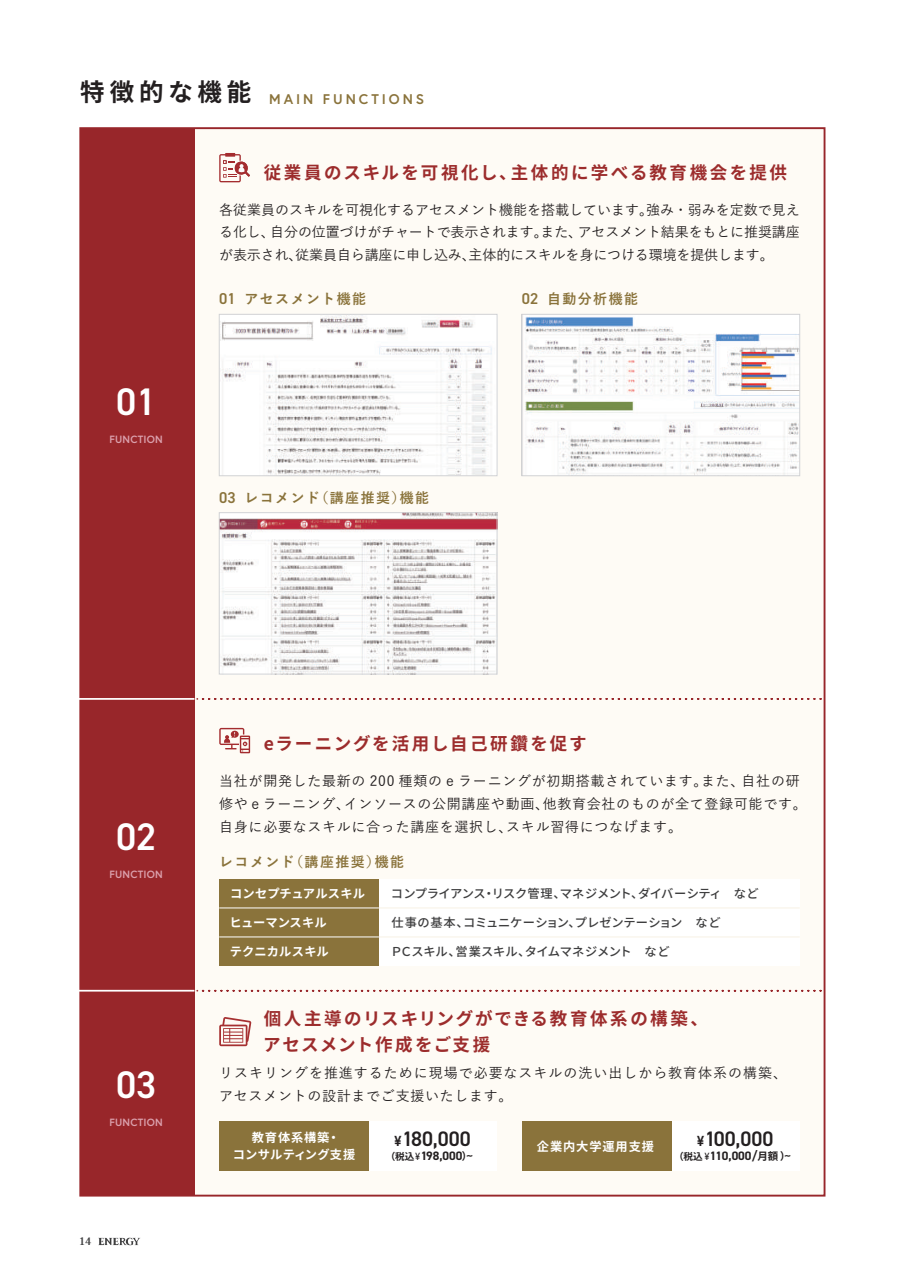
<style>
.page{position:relative;width:903px;height:1275px;background:#fff}
.page>*{position:absolute;margin:0;border:0;box-sizing:border-box;transform-origin:0 0}
.t1{font:600 38.5px "DIN2014";color:#fff}
.t2{font:600 21px "DIN2014";color:#231f20}
.t3{font:700 17.5px/26.2px "Source Han Sans JP";letter-spacing:.1em;color:#9c2c2c}
.t4{font:700 17.5px "Source Han Sans JP";letter-spacing:.145em;color:#9c2c2c}
.t5{font:700 17.5px "Source Han Sans JP";letter-spacing:.12em;color:#9c2c2c}
.t6{font:500 14px/22.8px "Yu Gothic";letter-spacing:.05em;color:#231f20;text-align:justify}
.t7{font:500 14px/22.8px "Yu Gothic";letter-spacing:.07em;color:#231f20}
.t8{font:700 14px "Yu Gothic";letter-spacing:.1em;color:#8a733b}
.t9{font:700 14px "Europa";letter-spacing:.21em;color:#8a733b}
.t10{font:500 12.25px "Source Han Sans JP";letter-spacing:-.01em;color:#3e3e3f}
.t11{font:700 12.25px/17.5px "Source Han Sans JP";letter-spacing:.02em;color:#fff;text-align:center}
.t12{font:500 12.25px "Source Han Sans JP";letter-spacing:-.03em;color:#3e3e3f}
.t13{font:700 12.25px "DIN2014";color:#231f20}
.t14{font:700 12.25px "Source Han Sans JP";letter-spacing:.07em;color:#fff}
.t15{font:700 12.25px "Source Han Sans JP";letter-spacing:-.01em;color:#fff}
.t16{font:600 10.85px "Bookmania";color:#3e3e3f}
.t17{font:700 10.5px "Europa";letter-spacing:.02em;color:#dba1ad}
.s1{font-family:"DIN2014";font-weight:600;font-size:15.75px}
.s2{font-size:14.7px}
.s3{font-family:"Source Han Sans JP";font-size:9.62px}
.s4{font-weight:400;font-size:10.5px}
.s5{font-weight:600}
.s6{font-family:"Source Han Sans JP";font-size:10.5px}
</style>
<div class="page">
<div style="left:79px;top:127px;width:746px;height:1069px;background:#fefbf5;border:2px solid #98262a"></div>
<div style="left:219px;top:1121px;width:278px;height:50px;background:#fff"></div>
<div style="left:219px;top:1121px;width:150px;height:50px;background:#8a733b"></div>
<div style="left:219px;top:879px;width:581px;height:87px;background:#fff"></div>
<div style="left:219px;top:879px;width:160px;height:87px;background:#8a733b"></div>
<div style="left:522px;top:1121px;width:278px;height:50px;background:#fff"></div>
<div style="left:522px;top:1121px;width:150px;height:50px;background:#8a733b"></div>
<svg style="left:197px;top:698px;width:627px;height:2px"></svg>
<img style="left:222px;top:316px;width:270px;height:158px">
<img style="left:221px;top:514px;width:274px;height:158px">
<div style="left:80px;top:128px;width:114px;height:1068px;background:#98262a"></div>
<hr style="left:225px;top:153px;width:10px;height:4px;background:#a42c2f">
<svg style="left:219px;top:154px;width:31px;height:28px"></svg>
<img style="left:525px;top:317px;width:273px;height:157px">
<div style="left:219px;top:314px;width:278px;height:162px;border:1px solid #d1d2d4"></div>
<div style="left:219px;top:512px;width:278px;height:162px;border:1px solid #d1d2d4"></div>
<div style="left:521px;top:314px;width:279px;height:162px;border:1px solid #d1d2d4"></div>
<hr style="left:78px;top:698px;width:116px;height:2px;background:#fff">
<svg style="left:197px;top:990px;width:627px;height:1px"></svg>
<hr style="left:78px;top:990px;width:116px;height:1px;background:#fff">
<hr style="left:219px;top:907px;width:160px;height:1px;background:#fff">
<hr style="left:379px;top:907px;width:421px;height:2px;background:#f9f4eb">
<hr style="left:219px;top:936px;width:160px;height:1px;background:#fff">
<hr style="left:379px;top:936px;width:421px;height:2px;background:#f9f4eb">
<svg style="left:219px;top:728px;width:31px;height:25px"></svg>
<svg style="left:219px;top:1017px;width:32px;height:29px"></svg>
<svg style="left:98px;top:1238px;width:42px;height:7px"></svg>
<p class="t9" style="left:80px;top:89px;width:345px"><sup>特徴的な機能</sup> MAIN FUNCTIONS</p>
<p class="t4" style="left:264px;top:162px;width:525px">従業員のスキルを可視化し、主体的に学べる教育機会を提供</p>
<p class="t6" style="left:219px;top:196px;width:582px">各従業員のスキルを可視化するアセスメント機能を搭載しています。強み・弱みを定数で見える化し、自分の位置づけがチャートで表示されます。また、アセスメント結果をもとに推奨講座が表示され、従業員自ら講座に申し込み、主体的にスキルを身につける環境を提供します。</p>
<h1 class="t1" style="left:116px;top:376px;width:42px">01</h1>
<p class="t17" style="left:110px;top:432px;width:55px">FUNCTION</p>
<p class="t8" style="left:219px;top:291px;width:149px"><span class="s1">01</span> アセスメント機能</p>
<p class="t8" style="left:219px;top:490px;width:212px"><span class="s1">03</span> レコメンド（講座推奨）機能</p>
<p class="t8" style="left:522px;top:291px;width:118px"><span class="s1">02</span> 自動分析機能</p>
<h1 class="t1" style="left:116px;top:811px;width:42px">02</h1>
<p class="t17" style="left:110px;top:867px;width:55px">FUNCTION</p>
<h1 class="t1" style="left:116px;top:1059px;width:42px">03</h1>
<p class="t17" style="left:110px;top:1115px;width:55px">FUNCTION</p>
<p class="t16" style="left:79px;top:1235px;width:14px">14</p>
<p class="t5" style="left:264px;top:734px;width:324px">eラーニングを活用し自己研鑽を促す</p>
<p class="t6" style="left:219px;top:768px;width:589px;text-align:left">当社が開発した最新の 200 種類の e ラーニングが初期搭載されています。また、自社の研修や e ラーニング、インソースの公開講座や動画、他教育会社のものが全て登録可能です。自身に必要なスキルに合った講座を選択し、スキル習得につなげます。</p>
<p class="t8" style="left:219px;top:854px;width:186px">レコメンド（講座推奨）機能</p>
<p class="t11" style="left:230px;top:885px;width:136px">コンセプチュアルスキル</p>
<p class="t12" style="left:391px;top:886px;width:369px">コンプライアンス・リスク管理、マネジメント、ダイバーシティ　など</p>
<p class="t15" style="left:230px;top:915px;width:99px">ヒューマンスキル</p>
<p class="t10" style="left:392px;top:915px;width:330px">仕事の基本、コミュニケーション、プレゼンテーション　など</p>
<p class="t11" style="left:230px;top:943px;width:100px">テクニカルスキル</p>
<p class="t10" style="left:390px;top:944px;width:281px">ＰＣスキル、営業スキル、タイムマネジメント　など</p>
<p class="t3" style="left:263px;top:1005px;width:446px">個人主導のリスキリングができる教育体系の構築、アセスメント作成をご支援</p>
<p class="t7" style="left:219px;top:1060px;width:569px">リスキリングを推進するために現場で必要なスキルの洗い出しから教育体系の構築、アセスメントの設計までご支援いたします。</p>
<p class="t11" style="left:233px;top:1128px;width:124px">教育体系構築・<br>コンサルティング支援</p>
<h2 class="t2" style="left:394px;top:1125px;width:78px"><span class="s2">¥</span>180,000</h2>
<p class="t13" style="left:386px;top:1148px;width:88px"><span class="s3">（税込</span><span class="s4">¥</span>198,000<span class="s3">)</span><span class="s5">~</span></p>
<p class="t14" style="left:537px;top:1140px;width:119px">企業内大学運用支援</p>
<h2 class="t2" style="left:697px;top:1125px;width:78px"><span class="s2">¥</span>100,000</h2>
<p class="t13" style="left:674px;top:1148px;width:118px"><span class="s3">（税込</span> <span class="s4">¥</span>110,000/<span class="s6">月額</span><span class="s3">)</span><span class="s5">~</span></p>
</div>
